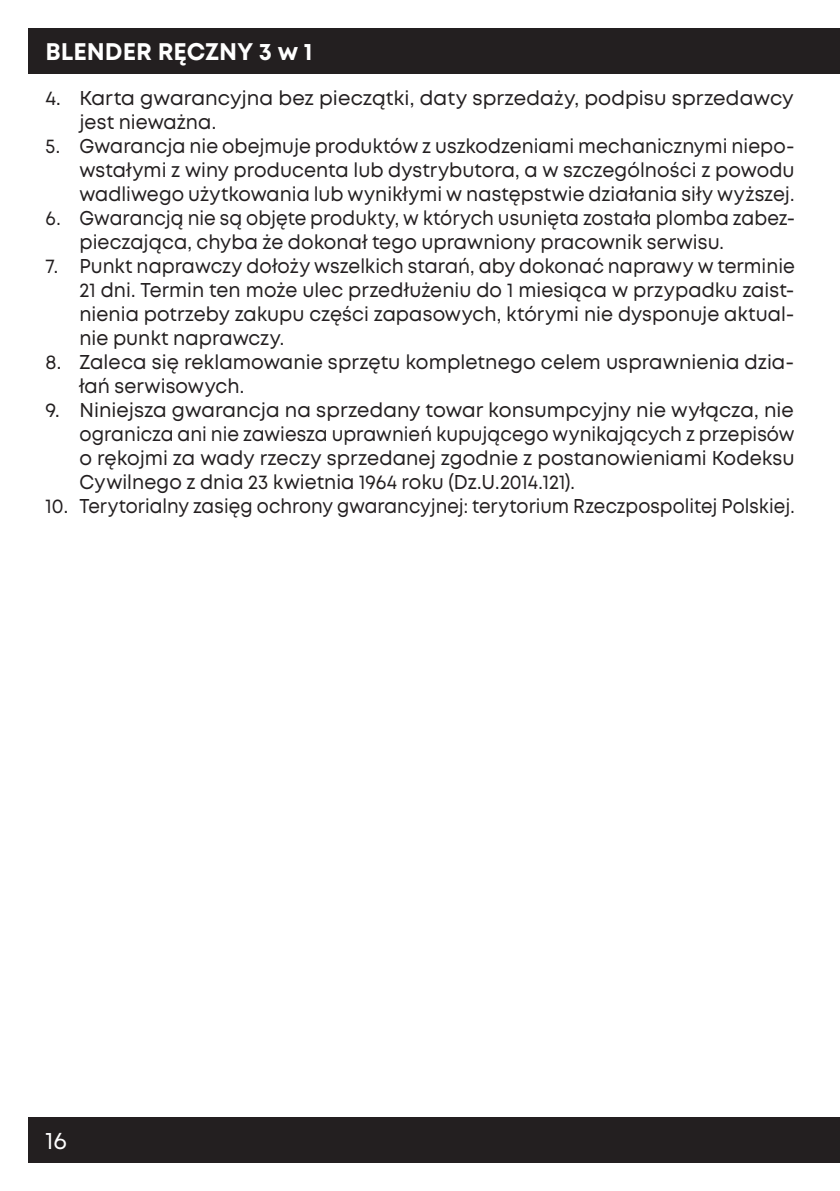
<style>
.page{position:relative;width:840px;height:1191px;background:#fff}
.page>*{position:absolute;margin:0;border:0;box-sizing:border-box;transform-origin:0 0}
.t1{font:700 24px "Mont";color:#fff}
.t2{font:24px "Mont";color:#fff}
.PL_Bulet_podstawowy{font:20px/24px "Mont";color:#231f20}
.PL_Bulet_podstawowy-2{font:20px/24px "Mont";color:#231f20;text-align:justify;scale:.93 1}
.PL_Bulet_podstawowy-3{font:20px/24px "Mont";color:#231f20;text-align:justify;scale:.94 1}
.PL_Bulet_podstawowy-4{font:20px/24px "Mont";color:#231f20;scale:.92 1}
.PL_Bulet_podstawowy-5{font:20px/24px "Mont";color:#231f20;scale:.96 1}
.PL_Bulet_podstawowy-6{font:20px "Mont";color:#231f20;scale:.95 1}
</style>
<div class="page">
<div style="left:28px;top:28px;width:811px;height:46px;background:#231f20"></div>
<div style="left:28px;top:1117px;width:811px;height:45px;background:#231f20"></div>
<p class="t1" style="left:45px;top:36px;width:268px">BLENDER RĘCZNY 3 w 1</p>
<p class="PL_Bulet_podstawowy" style="left:79px;top:86px;width:715px;text-indent:-34px">4. Karta gwarancyjna bez pieczątki, daty sprzedaży, podpisu sprzedawcy jest nieważna.</p>
<p class="PL_Bulet_podstawowy-3" style="left:79px;top:134px;width:762px;text-indent:-34px">5. Gwarancja nie obejmuje produktów z uszkodzeniami mechanicznymi niepo&shy;wstałymi z winy producenta lub dystrybutora, a w szczególności z powodu wadliwego użytkowania lub wynikłymi w następstwie działania siły wyższej.</p>
<p class="PL_Bulet_podstawowy-4" style="left:79px;top:206px;width:779px;text-indent:-34px">6. Gwarancją nie są objęte produkty, w których usunięta została plomba zabez&shy;pieczająca, chyba że dokonał tego uprawniony pracownik serwisu.</p>
<p class="PL_Bulet_podstawowy-2" style="left:79px;top:254px;width:770px;text-indent:-34px">7. Punkt naprawczy dołoży wszelkich starań, aby dokonać naprawy w terminie 21 dni. Termin ten może ulec przedłużeniu do 1 miesiąca w przypadku zaist&shy;nienia potrzeby zakupu części zapasowych, którymi nie dysponuje aktual&shy;nie punkt naprawczy.</p>
<p class="PL_Bulet_podstawowy-5" style="left:79px;top:350px;width:745px;text-indent:-34px">8. Zaleca się reklamowanie sprzętu kompletnego celem usprawnienia dzia&shy;łań serwisowych.</p>
<p class="PL_Bulet_podstawowy" style="left:79px;top:398px;width:716px;text-align:justify;text-indent:-34px">9. Niniejsza gwarancja na sprzedany towar konsumpcyjny nie wyłącza, nie ogranicza ani nie zawiesza uprawnień kupującego wynikających z przepisów o rękojmi za wady rzeczy sprzedanej zgodnie z postanowieniami Kodeksu Cywilnego z dnia 23 kwietnia 1964 roku (Dz.U.2014.121).</p>
<p class="PL_Bulet_podstawowy-6" style="left:45px;top:493px;width:789px">10. Terytorialny zasięg ochrony gwarancyjnej: terytorium Rzeczpospolitej Polskiej.</p>
<p class="t2" style="left:45px;top:1124px;width:23px">16</p>
</div>
